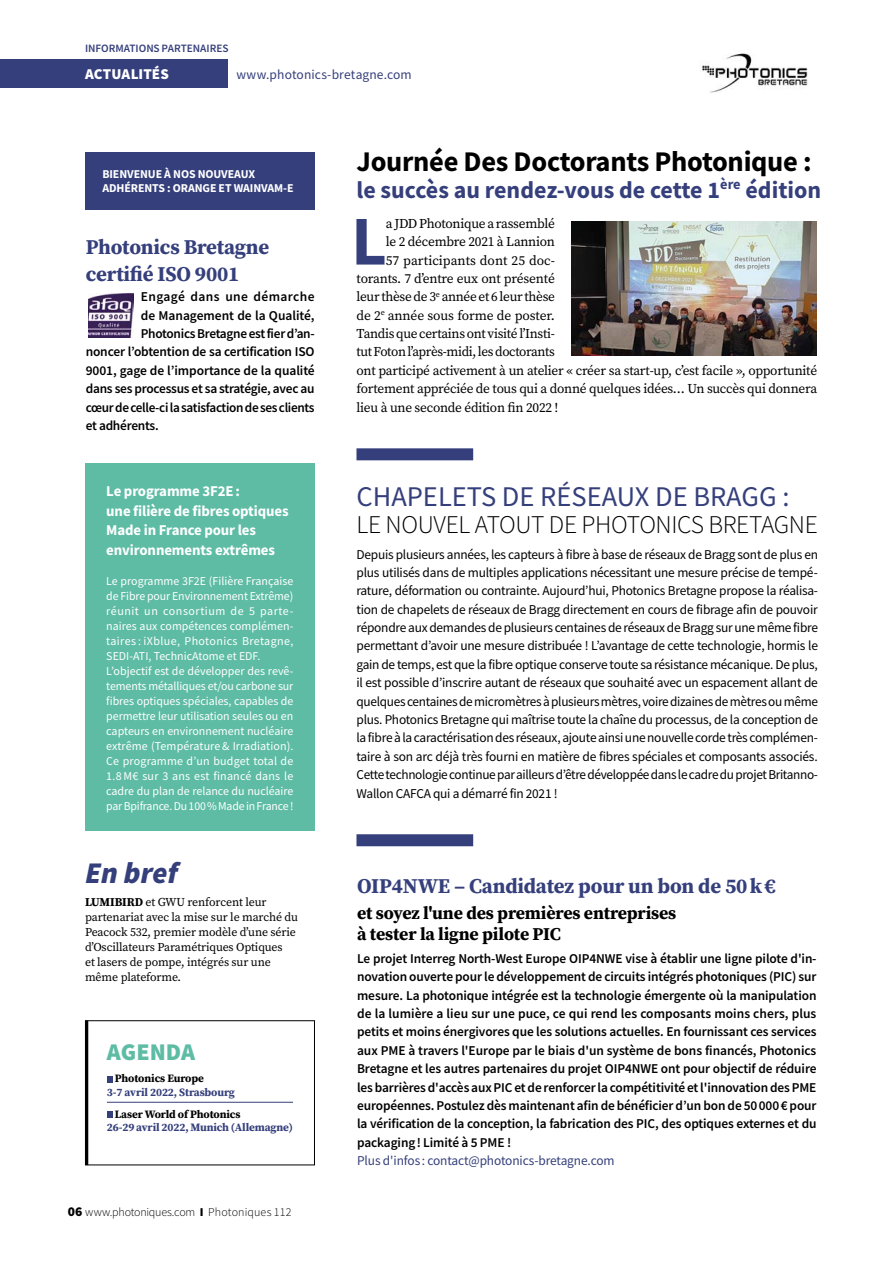
<style>
.page{position:relative;width:893px;height:1263px;background:#fff}
.page>*{position:absolute;margin:0;border:0;box-sizing:border-box;transform-origin:0 0}
.t1{font:700 69.9px "Source Sans Pro";color:#353f7b}
.t2{font:italic 900 30px "Source Sans Pro";color:#353f7b}
.t3{font:700 28.5px "Source Sans Pro";letter-spacing:-.01em;color:#000}
.t4{font:28.5px "Source Sans Pro";color:#353f7b}
.t5{font:300 25.5px "Source Sans Pro";letter-spacing:-.015em;color:#000}
.t6{font:700 24px "Source Sans Pro";color:#353f7b}
.t7{font:900 24px "Source Sans Pro";color:#5ebca5}
.t8{font:700 21px/27px "Source Serif Pro";letter-spacing:-.01em;color:#353f7b}
.t9{font:700 18px/21.6px "Source Serif Pro";letter-spacing:-.01em;color:#000}
.t10{font:700 15px/19.5px "Source Sans Pro";letter-spacing:-.01em;color:#fff}
.t11{font:900 15px "Source Sans Pro";letter-spacing:.005em;color:#fff}
.t12{font:13.5px/18.3px "Source Sans Pro";letter-spacing:-.025em;color:#000;text-align:justify}
.t13{font:600 13.5px/18.3px "Source Sans Pro";letter-spacing:-.015em;color:#000;text-align:justify}
.t14{font:13.5px "Source Serif Pro";letter-spacing:-.02em;color:#000}
.t15{font:13.5px "Source Sans Pro";letter-spacing:-.01em;color:#353f7b}
.t16{font:13.5px "Source Sans Pro";letter-spacing:.01em;color:#353f7b}
.t17{font:13.5px "Source Serif Pro";color:#000}
.t18{font:600 13.5px "Source Sans Pro";letter-spacing:.03em;color:#000}
.t19{font:12px/15px "Source Sans Pro";color:#fff}
.t20{font:12px/15px "Source Serif Pro";letter-spacing:-.01em;color:#000}
.t21{font:700 12px/14.4px "Source Sans Pro";letter-spacing:-.01em;color:#fff}
.t22{font:300 12px "Source Sans Pro";color:#000}
.t23{font:700 11.25px "Source Serif Pro";letter-spacing:-.01em;color:#353f7b}
.t24{font:700 11.25px "Source Serif Pro";letter-spacing:-.01em;color:#000}
.t25{font:600 11.25px "Source Sans Pro";color:#353f7b}
.s1{font-weight:700}
.s2{font-weight:900;font-size:13.5px}
.s3{font-weight:900}
</style>
<div class="page">
<div style="left:0;top:59px;width:228px;height:29px;background:#353f7b"></div>
<div style="left:356px;top:448px;width:117px;height:12px;background:#353f7b"></div>
<div style="left:356px;top:834px;width:117px;height:12px;background:#353f7b"></div>
<hr style="left:107px;top:1102px;width:186px;height:1px;background:#353f7b">
<svg style="left:107px;top:1076px;width:6px;height:6px"></svg>
<div style="left:107px;top:1111px;width:6px;height:7px;background:#353f7b"></div>
<div style="left:85px;top:1020px;width:230px;height:145px;border:1px solid #000"></div>
<hr style="left:85px;top:1020px;width:3px;height:145px;background:#000">
<svg style="left:816px;top:221px;width:1px;height:135px"></svg>
<img style="left:572px;top:221px;width:244px;height:135px">
<img style="left:702px;top:53px;width:106px;height:40px">
<img style="left:88px;top:294px;width:45px;height:44px">
<div style="left:85px;top:152px;width:230px;height:57px;background:#353f7b"></div>
<div style="left:85px;top:463px;width:230px;height:368px;background:#5ebca5"></div>
<p class="t25" style="left:85px;top:41px;width:145px">INFORMATIONS PARTENAIRES</p>
<p class="t11" style="left:85px;top:64px;width:85px">ACTUALITÉS</p>
<p class="t16" style="left:236px;top:66px;width:177px">www.photonics-bretagne.com</p>
<p class="t21" style="left:102px;top:167px;width:193px">BIENVENUE À NOS NOUVEAUX<br>ADHÉRENTS : ORANGE ET WAINVAM-E</p>
<h3 class="t8" style="left:86px;top:233px;width:185px">Photonics Bretagne certifié ISO 9001</h3>
<p class="t18" style="left:141px;top:288px;width:175px">Engagé dans une démarche</p>
<p class="t13" style="left:141px;top:306px;width:175px">de Management de la Qualité,</p>
<p class="t13" style="left:141px;top:324px;width:175px">Photonics Bretagne est fier d’an-</p>
<p class="t13" style="left:86px;top:343px;width:230px">noncer l’obtention de sa certification ISO</p>
<p class="t13" style="left:86px;top:361px;width:231px">9001, gage de l’importance de la qualité</p>
<p class="t13" style="left:86px;top:379px;width:230px">dans ses processus et sa stratégie, avec au</p>
<p class="t13" style="left:86px;top:398px;width:230px">cœur de celle-ci la satisfaction de ses clients</p>
<p class="t13" style="left:86px;top:416px;width:75px">et adhérents.</p>
<p class="t10" style="left:106px;top:481px;width:184px">Le programme 3F2E:<br>une filière de fibres optiques<br>Made in France pour les environnements extrêmes</p>
<p class="t19" style="left:106px;top:573px;width:189px">Le programme 3F2E (Filière Française de Fibre pour Environnement Extrême) réunit un consortium de 5 parte&shy;naires aux compétences complémen&shy;taires : iXblue, Photonics Bretagne, SEDI-ATI, TechnicAtome et EDF.<br>L’objectif est de développer des revê&shy;tements métalliques et/ou carbone sur fibres optiques spéciales, capables de permettre leur utilisation seules ou en capteurs en environnement nucléaire extrême (Température&amp; Irradiation).<br>Ce programme d’un budget total de 1.8 M€ sur 3 ans est financé dans le cadre du plan de relance du nucléaire par Bpifrance. Du 100% Made in France !</p>
<h2 class="t2" style="left:85px;top:852px;width:94px">En bref</h2>
<p class="t20" style="left:85px;top:895px;width:214px"><span class="s1">LUMIBIRD</span> et GWU renforcent leur partenariat avec la mise sur le marché du Peacock 532, premier modèle d’une série d’Oscillateurs Paramétriques Optiques<br>et lasers de pompe, intégrés sur une même plateforme.</p>
<h3 class="t7" style="left:107px;top:1035px;width:90px">AGENDA</h3>
<p class="t24" style="left:115px;top:1071px;width:91px">Photonics Europe</p>
<p class="t23" style="left:107px;top:1084px;width:130px">3-7 avril 2022, Strasbourg</p>
<p class="t24" style="left:115px;top:1106px;width:127px">Laser World of Photonics</p>
<p class="t23" style="left:107px;top:1120px;width:187px">26-29 avril 2022, Munich (Allemagne)</p>
<p class="t22" style="left:68px;top:1205px;width:225px"><span class="s2">06</span> www.photoniques.com <span class="s3">I</span> Photoniques 112</p>
<h3 class="t3" style="left:356px;top:142px;width:457px">Journée Des Doctorants Photonique :</h3>
<h3 class="t6" style="left:356px;top:173px;width:466px">le succès au rendez-vous de cette 1<sup>ère</sup> édition</h3>
<h1 class="t1" style="left:351px;top:194px;width:37px">L</h1>
<p class="t14" style="left:386px;top:214px;width:171px">a JDD Photonique a rassemblé</p>
<p class="t14" style="left:386px;top:233px;width:171px">le 2 décembre 2021 à Lannion</p>
<p class="t17" style="left:386px;top:251px;width:171px">57 participants dont 25 doc-</p>
<p class="t14" style="left:356px;top:269px;width:200px">torants. 7 d’entre eux ont présenté</p>
<p class="t14" style="left:356px;top:288px;width:200px">leur thèse de 3<sup>e</sup> année et 6 leur thèse</p>
<p class="t14" style="left:356px;top:306px;width:200px">de 2<sup>e</sup> année sous forme de poster.</p>
<p class="t14" style="left:356px;top:325px;width:200px">Tandis que certains ont visité l’Insti-</p>
<p class="t14" style="left:356px;top:343px;width:200px">tut Foton l’après-midi, les doctorants</p>
<p class="t14" style="left:356px;top:361px;width:462px">ont participé activement à un atelier « créer sa start-up, c’est facile », opportunité</p>
<p class="t14" style="left:356px;top:380px;width:462px">fortement appréciée de tous qui a donné quelques idées… Un succès qui donnera</p>
<p class="t14" style="left:356px;top:398px;width:203px">lieu à une seconde édition fin 2022 !</p>
<h3 class="t4" style="left:356px;top:479px;width:435px">CHAPELETS DE RÉSEAUX DE BRAGG :</h3>
<h3 class="t5" style="left:356px;top:509px;width:463px">LE NOUVEL ATOUT DE PHOTONICS BRETAGNE</h3>
<p class="t12" style="left:356px;top:545px;width:463px">Depuis plusieurs années, les capteurs à fibre à base de réseaux de Bragg sont de plus en plus utilisés dans de multiples applications nécessitant une mesure précise de tempé&shy;rature, déformation ou contrainte. Aujourd’hui, Photonics Bretagne propose la réalisa&shy;tion de chapelets de réseaux de Bragg directement en cours de fibrage afin de pouvoir répondre aux demandes de plusieurs centaines de réseaux de Bragg sur une même fibre permettant d’avoir une mesure distribuée ! L’avantage de cette technologie, hormis le gain de temps, est que la fibre optique conserve toute sa résistance mécanique. De plus, il est possible d’inscrire autant de réseaux que souhaité avec un espacement allant de quelques centaines de micromètres à plusieurs mètres, voire dizaines de mètres ou même plus. Photonics Bretagne qui maîtrise toute la chaîne du processus, de la conception de la fibre à la caractérisation des réseaux, ajoute ainsi une nouvelle corde très complémen&shy;taire à son arc déjà très fourni en matière de fibres spéciales et composants associés.<br>Cette technologie continue par ailleurs d’être développée dans le cadre du projet Britanno-Wallon CAFCA qui a démarré fin 2021 !</p>
<h3 class="t8" style="left:357px;top:872px;width:420px">OIP4NWE – Candidatez pour un bon de 50k€</h3>
<h3 class="t9" style="left:357px;top:901px;width:321px">et soyez l'une des premières entreprises à tester la ligne pilote PIC</h3>
<p class="t13" style="left:357px;top:949px;width:461px">Le projet Interreg North-West Europe OIP4NWE vise à établir une ligne pilote d'in&shy;novation ouverte pour le développement de circuits intégrés photoniques (PIC) sur mesure. La photonique intégrée est la technologie émergente où la manipulation de la lumière a lieu sur une puce, ce qui rend les composants moins chers, plus petits et moins énergivores que les solutions actuelles. En fournissant ces services aux PME à travers l'Europe par le biais d'un système de bons financés, Photonics Bretagne et les autres partenaires du projet OIP4NWE ont pour objectif de réduire les barrières d'accès aux PIC et de renforcer la compétitivité et l'innovation des PME européennes. Postulez dès maintenant afin de bénéficier d’un bon de 50000€ pour la vérification de la conception, la fabrication des PIC, des optiques externes et du packaging! Limité à 5 PME !</p>
<p class="t15" style="left:357px;top:1152px;width:259px">Plus d'infos : contact@photonics-bretagne.com</p>
</div>
